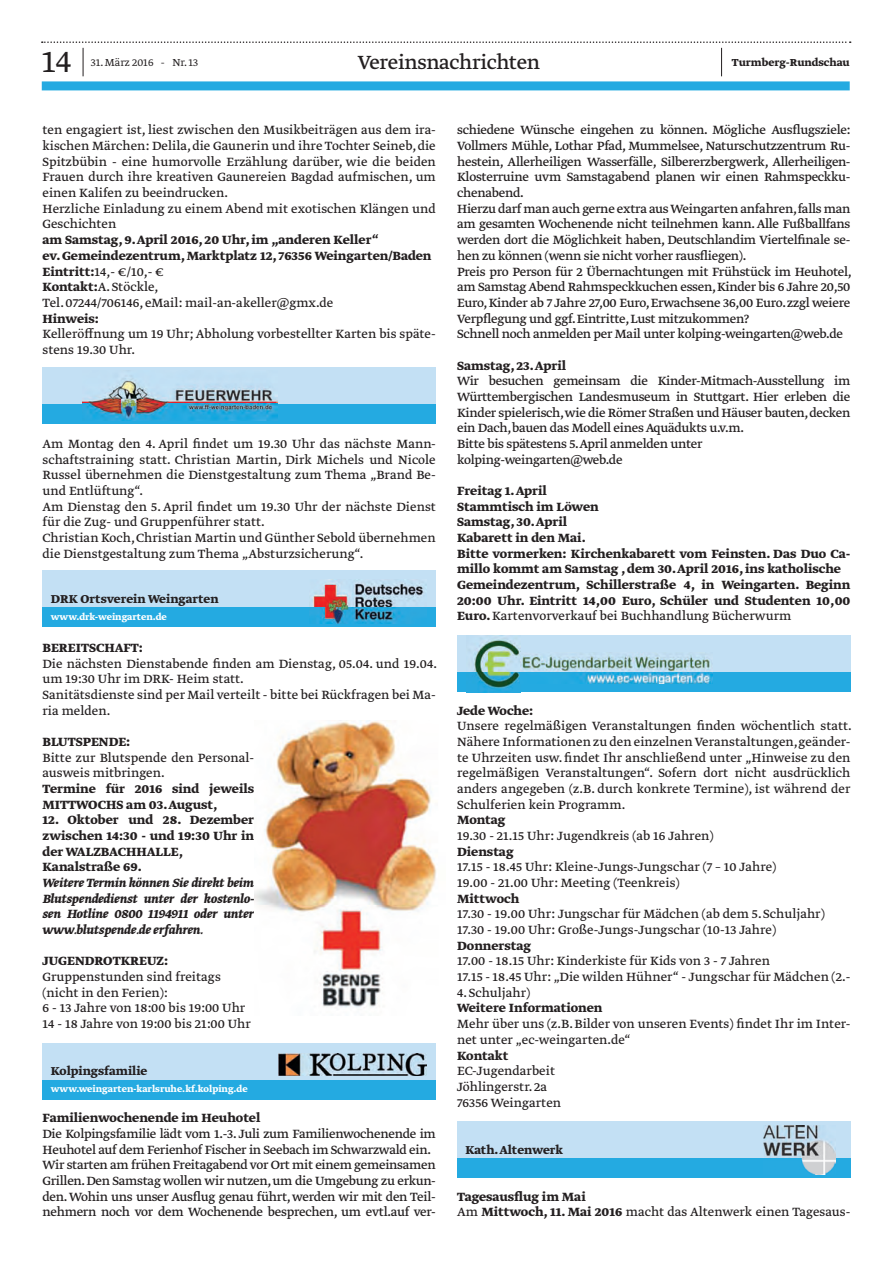
<style>
.page{position:relative;width:893px;height:1263px;background:#fff}
.page>*{position:absolute;margin:0;border:0;box-sizing:border-box;transform-origin:0 0}
.t1{font:300 36px "Greta Text Std";color:#231f20}
.t2{font:22.5px "Greta Text Std";letter-spacing:-.015em;color:#231f20}
.t3{font:14.1px/15.8px "Greta Text Std Regular Min";color:#231f20}
.t4{font:14.1px/15.8px "Greta Text Std";letter-spacing:-.02em;color:#231f20}
.t5{font:700 14.1px/15.8px "Greta Text Std";color:#231f20}
.t6{font:italic 700 14.1px/15.8px "Greta Text Std";letter-spacing:-.02em;color:#231f20;text-align:justify}
.t7{font:700 13.5px "Greta Text Std";color:#231f20}
.t8{font:700 12px "Greta Text Std";color:#231f20}
.t9{font:300 12px "Greta Text Std";color:#231f20}
.t10{font:700 10.5px "Greta Text Std";color:#fff}
.s1{font-family:"Greta Text Std";font-weight:700}
</style>
<div class="page">
<div style="left:42px;top:81px;width:808px;height:9px;background:#24aae1"></div>
<svg style="left:42px;top:41px;width:809px;height:35px"></svg>
<div style="left:43px;top:367px;width:393px;height:56px;background:#c3e0f4"></div>
<div style="left:43px;top:404px;width:393px;height:19px;background:#24aae1"></div>
<img style="left:83px;top:378px;width:194px;height:43px">
<div style="left:43px;top:1043px;width:393px;height:57px;background:#c3e0f4"></div>
<div style="left:43px;top:1080px;width:393px;height:20px;background:#24aae1"></div>
<img style="left:278px;top:1054px;width:149px;height:22px">
<div style="left:457px;top:635px;width:393px;height:57px;background:#c3e0f4"></div>
<div style="left:457px;top:672px;width:393px;height:20px;background:#24aae1"></div>
<img style="left:474px;top:635px;width:46px;height:57px">
<img style="left:522px;top:654px;width:190px;height:29px">
<div style="left:457px;top:1121px;width:393px;height:57px;background:#c3e0f4"></div>
<div style="left:457px;top:1158px;width:393px;height:20px;background:#24aae1"></div>
<img style="left:764px;top:1126px;width:72px;height:48px">
<div style="left:43px;top:570px;width:393px;height:57px;background:#c3e0f4"></div>
<div style="left:43px;top:607px;width:393px;height:20px;background:#24aae1"></div>
<img style="left:312px;top:580px;width:112px;height:43px">
<img style="left:254px;top:720px;width:183px;height:290px">
<h1 class="t1" style="left:42px;top:41px;width:32px">14</h1>
<p class="t9" style="left:91px;top:56px;width:109px">31. März 2016 - Nr. 13</p>
<h2 class="t2" style="left:358px;top:49px;width:184px">Vereinsnachrichten</h2>
<p class="t8" style="left:732px;top:56px;width:119px">Turmberg-Rundschau</p>
<p class="t3" style="left:43px;top:123px;width:395px">ten engagiert ist, liest zwischen den Musikbeiträgen aus dem ira&shy;kischen Märchen: Delila, die Gaunerin und ihre Tochter Seineb, die Spitzbübin - eine humorvolle Erzählung darüber, wie die beiden Frauen durch ihre kreativen Gaunereien Bagdad aufmischen, um einen Kalifen zu beeindrucken.<br>Herzliche Einladung zu einem Abend mit exotischen Klängen und Geschichten</p>
<p class="t5" style="left:43px;top:233px;width:391px">am Samstag, 9. April 2016, 20 Uhr, im „anderen Keller“<br>ev. Gemeindezentrum, Marktplatz 12, 76356 Weingarten/Baden</p>
<p class="t3" style="left:43px;top:264px;width:292px"><span class="s1">Eintritt:</span>14,- €/10,- €<br><span class="s1">Kontakt:</span>A. Stöckle,<br>Tel. 07244/706146, eMail: mail-an-akeller@gmx.de</p>
<p class="t5" style="left:43px;top:311px;width:58px">Hinweis:</p>
<p class="t3" style="left:43px;top:327px;width:395px">Kelleröffnung um 19 Uhr; Abholung vorbestellter Karten bis späte&shy;stens 19.30 Uhr.</p>
<p class="t3" style="left:43px;top:437px;width:395px">Am Montag den 4. April findet um 19.30 Uhr das nächste Mann&shy;schaftstraining statt. Christian Martin, Dirk Michels und Nicole Russel übernehmen die Dienstgestaltung zum Thema „Brand Be&shy;und Entlüftung“.<br>Am Dienstag den 5. April findet um 19.30 Uhr der nächste Dienst für die Zug- und Gruppenführer statt.<br>Christian Koch, Christian Martin und Günther Sebold übernehmen die Dienstgestaltung zum Thema „Absturzsicherung“.</p>
<p class="t7" style="left:51px;top:591px;width:169px">DRK Ortsverein Weingarten</p>
<p class="t10" style="left:51px;top:610px;width:118px">www.drk-weingarten.de</p>
<p class="t5" style="left:43px;top:640px;width:102px">BEREITSCHAFT:</p>
<p class="t3" style="left:43px;top:656px;width:396px">Die nächsten Dienstabende finden am Dienstag, 05.04. und 19.04. um 19:30 Uhr im DRK- Heim statt.<br>Sanitätsdienste sind per Mail verteilt - bitte bei Rückfragen bei Ma&shy;ria melden.</p>
<p class="t5" style="left:43px;top:734px;width:89px">BLUTSPENDE:</p>
<p class="t3" style="left:43px;top:750px;width:213px">Bitte zur Blutspende den Personal&shy;ausweis mitbringen.</p>
<p class="t5" style="left:43px;top:781px;width:213px">Termine für 2016 sind jeweils<br>MITTWOCHS am 03. August,</p>
<p class="t5" style="left:43px;top:813px;width:213px">12. Oktober und 28. Dezember zwischen 14:30 - und 19:30 Uhr in der WALZBACHHALLE,<br>Kanalstraße 69.</p>
<p class="t6" style="left:43px;top:876px;width:213px">Weitere Termin können Sie direkt beim Blutspendedienst unter der kostenlo&shy;sen Hotline 0800 1194911 oder unter www.blutspende.de erfahren.</p>
<p class="t5" style="left:43px;top:954px;width:127px">JUGENDROTKREUZ:</p>
<p class="t3" style="left:43px;top:970px;width:210px">Gruppenstunden sind freitags (nicht in den Ferien):<br>6 - 13 Jahre von 18:00 bis 19:00 Uhr<br>14 - 18 Jahre von 19:00 bis 21:00 Uhr</p>
<p class="t7" style="left:51px;top:1063px;width:98px">Kolpingsfamilie</p>
<p class="t10" style="left:51px;top:1083px;width:198px">www.weingarten-karlsruhe.kf.kolping.de</p>
<p class="t5" style="left:43px;top:1111px;width:219px">Familienwochenende im Heuhotel</p>
<p class="t4" style="left:43px;top:1126px;width:395px">Die Kolpingsfamilie lädt vom 1.-3. Juli zum Familienwochenende im Heuhotel auf dem Ferienhof Fischer in Seebach im Schwarzwald ein.<br>Wir starten am frühen Freitagabend vor Ort mit einem gemeinsamen Grillen. Den Samstag wollen wir nutzen, um die Umgebung zu erkun&shy;den. Wohin uns unser Ausflug genau führt, werden wir mit den Teil&shy;nehmern noch vor dem Wochenende besprechen, um evtl.auf ver-</p>
<p class="t4" style="left:457px;top:123px;width:396px">schiedene Wünsche eingehen zu können. Mögliche Ausflugsziele:<br>Vollmers Mühle, Lothar Pfad, Mummelsee, Naturschutzzentrum Ru&shy;hestein, Allerheiligen Wasserfälle, Silbererzbergwerk, Allerheiligen-Klosterruine uvm Samstagabend planen wir einen Rahmspeckku&shy;chenabend.<br>Hierzu darf man auch gerne extra aus Weingarten anfahren,falls man am gesamten Wochenende nicht teilnehmen kann. Alle Fußballfans werden dort die Möglichkeit haben, Deutschlandim Viertelfinale se&shy;hen zu können (wenn sie nicht vorher rausfliegen).<br>Preis pro Person für 2 Übernachtungen mit Frühstück im Heuhotel, am Samstag Abend Rahmspeckkuchen essen, Kinder bis 6 Jahre 20,50<br>Euro, Kinder ab 7 Jahre 27,00 Euro, Erwachsene 36,00 Euro. zzgl weiere Verpflegung und ggf. Eintritte, Lust mitzukommen?<br>Schnell noch anmelden per Mail unter kolping-weingarten@web.de</p>
<p class="t5" style="left:457px;top:358px;width:110px">Samstag, 23. April</p>
<p class="t4" style="left:457px;top:374px;width:395px">Wir besuchen gemeinsam die Kinder-Mitmach-Ausstellung im Württembergischen Landesmuseum in Stuttgart. Hier erleben die Kinder spielerisch,wie die Römer Straßen und Häuser bauten,decken ein Dach, bauen das Modell eines Aquädukts u.v.m.<br>Bitte bis spätestens 5.April anmelden unter kolping-weingarten@web.de</p>
<p class="t5" style="left:457px;top:484px;width:395px">Freitag 1. April<br>Stammtisch im Löwen<br>Samstag, 30. April<br>Kabarett in den Mai.<br>Bitte vormerken: Kirchenkabarett vom Feinsten. Das Duo Ca&shy;millo kommt am Samstag , dem 30. April 2016, ins katholische Gemeindezentrum, Schillerstraße 4, in Weingarten. Beginn 20:00 Uhr. Eintritt 14,00 Euro, Schüler und Studenten 10,00</p>
<p class="t3" style="left:457px;top:609px;width:336px"><span class="s1">Euro.</span> Kartenvorverkauf bei Buchhandlung Bücherwurm</p>
<p class="t5" style="left:457px;top:703px;width:78px">Jede Woche:</p>
<p class="t3" style="left:457px;top:719px;width:396px;text-align:justify">Unsere regelmäßigen Veranstaltungen finden wöchentlich statt.<br>Nähere Informationen zu den einzelnen Veranstaltungen,geänder&shy;te Uhrzeiten usw. findet Ihr anschließend unter „Hinweise zu den regelmäßigen Veranstaltungen“. Sofern dort nicht ausdrücklich anders angegeben (z.B. durch konkrete Termine), ist während der Schulferien kein Programm.</p>
<p class="t5" style="left:457px;top:813px;width:50px">Montag</p>
<p class="t3" style="left:457px;top:829px;width:258px">19.30 - 21.15 Uhr: Jugendkreis (ab 16 Jahren)</p>
<p class="t5" style="left:457px;top:844px;width:58px">Dienstag</p>
<p class="t3" style="left:457px;top:860px;width:321px">17.15 - 18.45 Uhr: Kleine-Jungs-Jungschar (7 – 10 Jahre)<br>19.00 - 21.00 Uhr: Meeting (Teenkreis)</p>
<p class="t5" style="left:457px;top:891px;width:64px">Mittwoch</p>
<p class="t3" style="left:457px;top:907px;width:369px">17.30 - 19.00 Uhr: Jungschar für Mädchen (ab dem 5. Schuljahr)<br>17.30 - 19.00 Uhr: Große-Jungs-Jungschar (10-13 Jahre)</p>
<p class="t5" style="left:457px;top:938px;width:75px">Donnerstag</p>
<p class="t3" style="left:457px;top:954px;width:395px">17.00 - 18.15 Uhr: Kinderkiste für Kids von 3 - 7 Jahren<br>17.15 - 18.45 Uhr: „Die wilden Hühner“ - Jungschar für Mädchen (2.-</p>
<p class="t3" style="left:457px;top:985px;width:75px">4. Schuljahr)</p>
<p class="t5" style="left:457px;top:1001px;width:147px">Weitere Informationen</p>
<p class="t3" style="left:457px;top:1017px;width:395px">Mehr über uns (z.B. Bilder von unseren Events) findet Ihr im Inter&shy;net unter „ec-weingarten.de“</p>
<p class="t5" style="left:457px;top:1048px;width:53px">Kontakt</p>
<p class="t3" style="left:457px;top:1064px;width:106px">EC-Jugendarbeit<br>Jöhlingerstr. 2a<br>76356 Weingarten</p>
<p class="t7" style="left:465px;top:1142px;width:99px">Kath. Altenwerk</p>
<p class="t5" style="left:457px;top:1189px;width:130px">Tagesausflug im Mai</p>
<p class="t3" style="left:457px;top:1205px;width:395px">Am <span class="s1">Mittwoch, 11. Mai 2016</span> macht das Altenwerk einen Tagesaus-</p>
</div>
